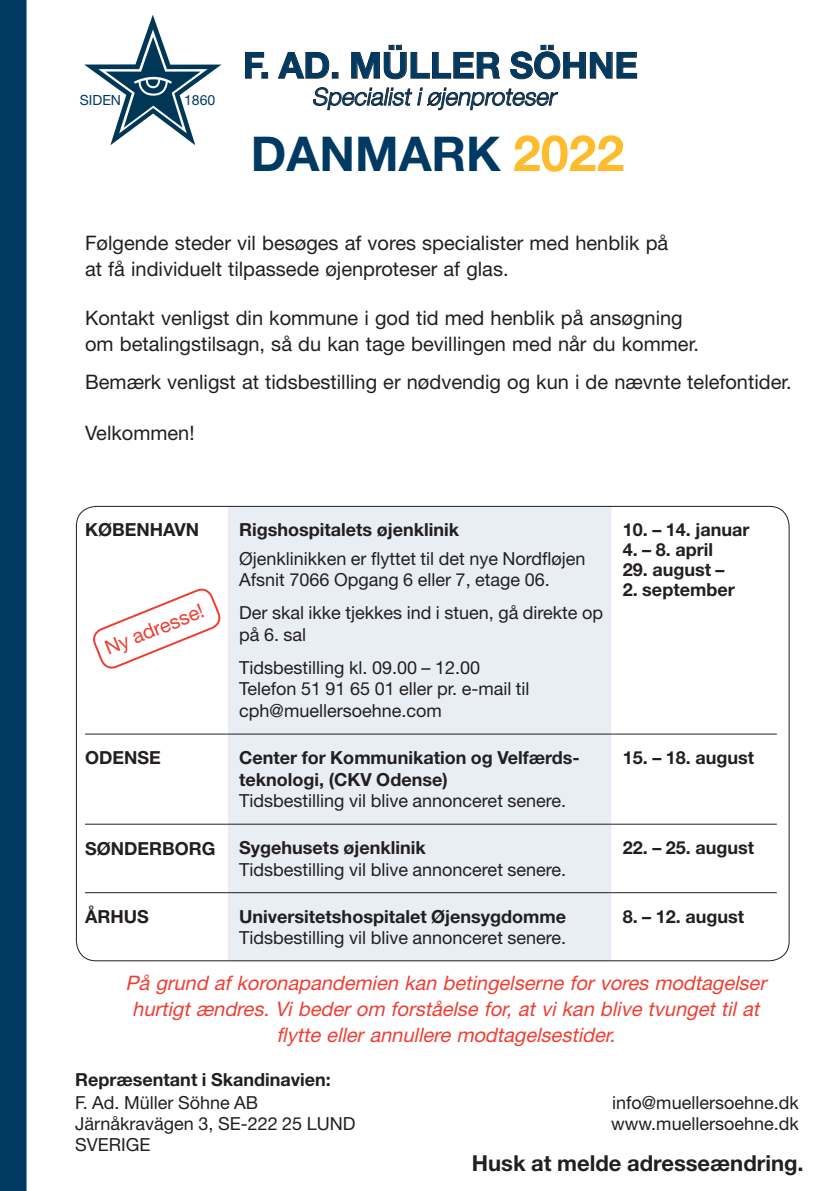
<style>
.page{position:relative;width:840px;height:1191px;background:#fff}
.page>*{position:absolute;margin:0;border:0;box-sizing:border-box;transform-origin:0 0}
.Tabelle_copy{font:700 48px "Helvetica Neue LT Std";color:#003a62}
.Tabelle_copy-2{font:700 36px "Helvetica Neue LT Std";color:#003a62}
.Tabelle_copy-3{font:italic 300 24px "Helvetica Neue LT Std";color:#003a62}
.Tabelle_copy-4{font:700 22px "Helvetica Neue LT Std";color:#231f20}
.copy_unten{font:20px/26px "Helvetica Neue LT Std";color:#231f20}
.copy_unten-2{font:italic 20px/26px "Helvetica Neue LT Std";color:#ee3f34;text-align:center}
.Tabelle_copy-5{font:20px "Helvetica Neue LT Std";color:#ee3f34}
.Tabelle_copy_mit_Abs{font:18px/21.6px "Helvetica Neue LT Std";color:#231f20}
.Tabelle_copy_mit_Abs-2{font:700 18px/21.6px "Helvetica Neue LT Std";color:#231f20}
.Tabelle_hf{font:700 18px "Helvetica Neue LT Std";color:#231f20}
.Tabelle_fett{font:700 18px "Helvetica Neue LT Std";color:#231f20}
.Tabelle_copy-6{font:14px "Helvetica Neue LT Std";color:#003a62}
.s1{font-size:50px;color:#fdbb2e}
.s2{font-weight:400}
.s3{font-weight:700}
</style>
<div class="page">
<div style="left:0;top:0;width:27px;height:1191px;background:#003a62"></div>
<svg style="left:245px;top:51px;width:22px;height:28px"></svg>
<svg style="left:278px;top:51px;width:60px;height:28px"></svg>
<svg style="left:351px;top:44px;width:149px;height:36px"></svg>
<svg style="left:510px;top:44px;width:127px;height:36px"></svg>
<svg style="left:313px;top:87px;width:245px;height:24px"></svg>
<div style="left:228px;top:508px;width:383px;height:451px;background:#e8eef4"></div>
<hr style="left:85px;top:733px;width:143px;height:1px;background:#231f20">
<hr style="left:228px;top:733px;width:383px;height:1px;background:#231f20">
<hr style="left:611px;top:733px;width:165px;height:1px;background:#231f20">
<hr style="left:85px;top:823px;width:143px;height:1px;background:#231f20">
<hr style="left:228px;top:823px;width:383px;height:1px;background:#231f20">
<hr style="left:611px;top:823px;width:165px;height:1px;background:#231f20">
<hr style="left:85px;top:892px;width:143px;height:1px;background:#231f20">
<hr style="left:228px;top:892px;width:383px;height:1px;background:#231f20">
<hr style="left:611px;top:892px;width:165px;height:1px;background:#231f20">
<svg style="left:84px;top:15px;width:137px;height:130px"></svg>
<svg style="left:93px;top:588px;width:128px;height:81px"></svg>
<p class="Tabelle_copy-6" style="left:80px;top:91px;width:43px">SIDEN</p>
<p class="Tabelle_copy-6" style="left:184px;top:91px;width:33px">1860</p>
<p class="Tabelle_copy-2" style="left:243px;top:43px;width:396px">F. AD. MÜLLER SÖHNE</p>
<p class="Tabelle_copy-3" style="left:312px;top:82px;width:250px">Specialistiøjenproteser</p>
<p class="Tabelle_copy" style="left:251px;top:124px;width:374px">DANMARK <span class="s1">2022</span></p>
<p class="copy_unten" style="left:85px;top:229px;width:584px">Følgende steder vil besøges af vores specialister med henblik på at få individuelt tilpassede øjenproteser af glas.</p>
<p class="copy_unten" style="left:85px;top:304px;width:615px">Kontakt venligst din kommune i god tid med henblik på ansøgning om betalingstilsagn, så du kan tage bevillingen med når du kommer.</p>
<p class="copy_unten" style="left:85px;top:368px;width:707px">Bemærk venligst at tidsbestilling er nødvendig og kun i de nævnte telefontider.</p>
<p class="copy_unten" style="left:85px;top:420px;width:111px">Velkommen!</p>
<p class="Tabelle_fett" style="left:85px;top:519px;width:116px">KØBENHAVN</p>
<p class="Tabelle_copy_mit_Abs-2" style="left:239px;top:518px;width:221px">Rigshospitalets øjenklinik</p>
<p class="Tabelle_copy_mit_Abs" style="left:239px;top:547px;width:348px">Øjenklinikken er flyttet til det nye Nordfløjen<br>Afsnit 7066 Opgang 6 eller 7, etage 06.</p>
<p class="Tabelle_copy_mit_Abs" style="left:239px;top:602px;width:365px">Der skal ikke tjekkes ind i stuen, gå direkte op på 6. sal</p>
<p class="Tabelle_copy_mit_Abs" style="left:239px;top:656px;width:292px">Tidsbestilling kl. 09.00 – 12.00<br>Telefon 51 91 65 01 eller pr. e-mail til cph@muellersoehne.com</p>
<p class="Tabelle_copy-5" style="left:101px;top:638px;width:106px;rotate:-22deg">Ny adresse!</p>
<p class="Tabelle_hf" style="left:622px;top:518px;width:128px">10. – 14. januar</p>
<p class="Tabelle_hf" style="left:622px;top:538px;width:92px">4. – 8. april</p>
<p class="Tabelle_hf" style="left:622px;top:558px;width:103px">29. august –</p>
<p class="Tabelle_hf" style="left:622px;top:578px;width:113px">2. september</p>
<p class="Tabelle_fett" style="left:85px;top:747px;width:77px">ODENSE</p>
<p class="Tabelle_copy_mit_Abs-2" style="left:239px;top:746px;width:342px">Center for Kommunikation og Velfærds&shy;teknologi, (CKV Odense)<br><span class="s2">Tidsbestilling vil blive annonceret senere.</span></p>
<p class="Tabelle_hf" style="left:622px;top:746px;width:133px">15. – 18. august</p>
<p class="Tabelle_fett" style="left:85px;top:837px;width:132px">SØNDERBORG</p>
<p class="Tabelle_copy_mit_Abs" style="left:239px;top:836px;width:328px"><span class="s3">Sygehusets øjenklinik<br></span>Tidsbestilling vil blive annonceret senere.</p>
<p class="Tabelle_hf" style="left:622px;top:836px;width:133px">22. – 25. august</p>
<p class="Tabelle_fett" style="left:85px;top:905px;width:65px">ÅRHUS</p>
<p class="Tabelle_copy_mit_Abs" style="left:239px;top:905px;width:328px"><span class="s3">Universitetshospitalet Øjensygdomme<br></span>Tidsbestilling vil blive annonceret senere.</p>
<p class="Tabelle_hf" style="left:622px;top:905px;width:123px">8. – 12. august</p>
<p class="copy_unten-2" style="left:125px;top:969px;width:646px">På grund afkoronapandemien kan betingelserne forvores modtagelser hurtigtændres.Vibederom forståelse for,atvikan blive tvungettilat flytte ellerannullere modtagelsestider.</p>
<p class="Tabelle_copy_mit_Abs-2" style="left:75px;top:1068px;width:257px">Repræsentant i Skandinavien:</p>
<p class="Tabelle_copy_mit_Abs" style="left:75px;top:1091px;width:184px">F. Ad. Müller Söhne AB</p>
<p class="Tabelle_copy_mit_Abs" style="left:75px;top:1112px;width:282px">Järnåkravägen 3, SE-222 25 LUND</p>
<p class="Tabelle_copy_mit_Abs" style="left:75px;top:1133px;width:77px">SVERIGE</p>
<p class="Tabelle_copy_mit_Abs" style="left:612px;top:1091px;width:188px">info@muellersoehne.dk</p>
<p class="Tabelle_copy_mit_Abs" style="left:611px;top:1112px;width:189px">www.muellersoehne.dk</p>
<p class="Tabelle_copy-4" style="left:471px;top:1149px;width:333px">Husk at melde adresseændring.</p>
</div>
